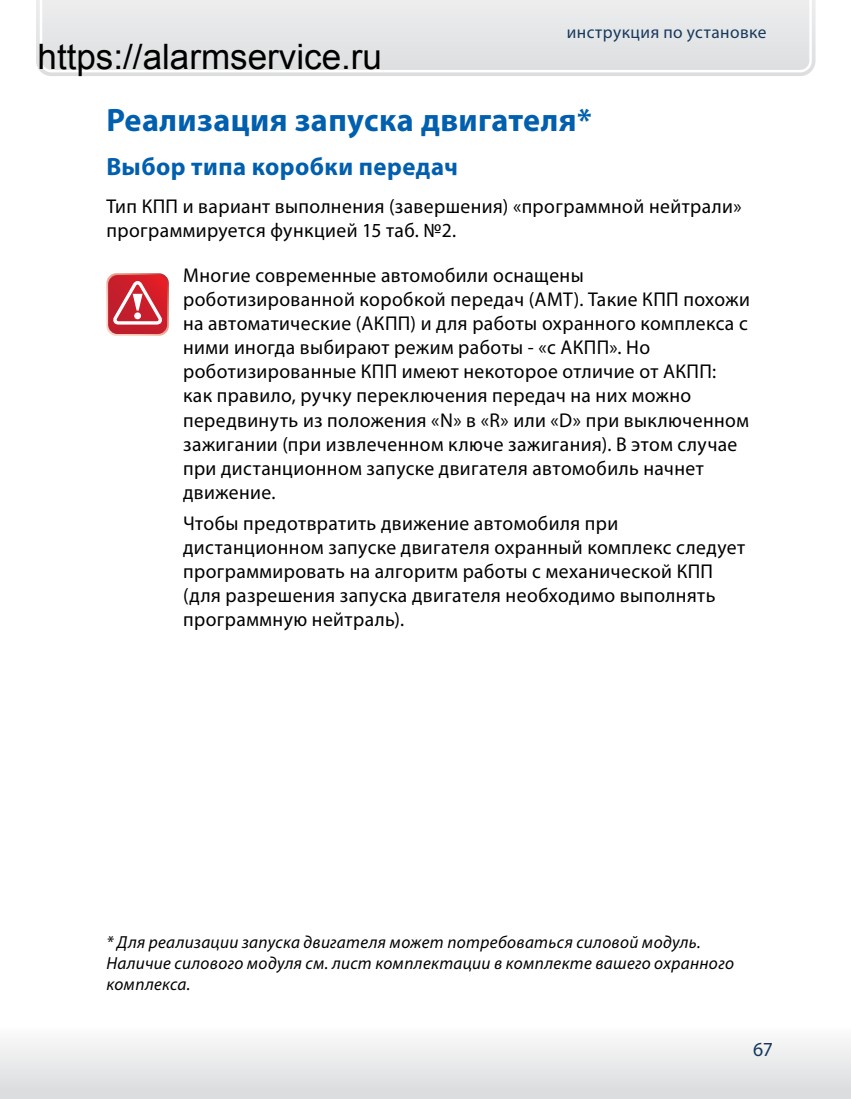
<style>
.page{position:relative;width:851px;height:1099px;background:#fff}
.page>*{position:absolute;margin:0;border:0;box-sizing:border-box;transform-origin:0 0}
.t1{font:700 32.5px "Myriad Pro";letter-spacing:.01em;color:#005fae}
.t2{font:700 25px "Myriad Pro";letter-spacing:.02em;color:#005fae}
.t3{font:20px/24px "Myriad Pro";letter-spacing:.02em;color:#000}
.t4{font:20px "Myriad Pro";color:#17395e}
.t5{font:italic 17.5px/21px "Myriad Pro";letter-spacing:.02em;color:#000}
.t6{font:17.5px "Myriad Pro";letter-spacing:.025em;color:#17395e}
</style>
<div class="page">
<svg style="left:36px;top:0;width:779px;height:76px;background:#dedfe0"></svg>
<svg style="left:38px;top:0;width:774px;height:74px;background:#dbdcdd"></svg>
<svg style="left:0;top:1041px;width:850px;height:57px"></svg>
<svg style="left:106px;top:273px;width:63px;height:63px;background:#d6535b"></svg>
<div style="left:134px;top:312px;width:7px;height:7px;background:#fff;border-radius:50%"></div>
<p class="t6" style="left:566px;top:22px;width:201px">инструкция по установке</p>
<h1 class="t1" style="left:106px;top:99px;width:486px">Реализация запуска двигателя*</h1>
<p class="t2" style="left:106px;top:150px;width:353px">Выбор типа коробки передач</p>
<p class="t3" style="left:106px;top:194px;width:636px">Тип КПП и вариант выполнения (завершения) «программной нейтрали» программируется функцией 15 таб. №2.</p>
<p class="t3" style="left:183px;top:263px;width:568px">Многие современные автомобили оснащены роботизированной коробкой передач (АМТ). Такие КПП похожи на автоматические (АКПП) и для работы охранного комплекса с ними иногда выбирают режим работы - «с АКПП». Но роботизированные КПП имеют некоторое отличие от АКПП: как правило, ручку переключения передач на них можно передвинуть из положения «N» в «R» или «D» при выключенном зажигании (при извлеченном ключе зажигания). В этом случае при дистанционном запуске двигателя автомобиль начнет движение.</p>
<p class="t3" style="left:183px;top:510px;width:563px">Чтобы предотвратить движение автомобиля при дистанционном запуске двигателя охранный комплекс следует программировать на алгоритм работы с механической КПП (для разрешения запуска двигателя необходимо выполнять программную нейтраль).</p>
<p class="t5" style="left:106px;top:931px;width:629px">* Для реализации запуска двигателя может потребоваться силовой модуль.<br>Наличие силового модуля см. лист комплектации в комплекте вашего охранного комплекса.</p>
<p class="t4" style="left:753px;top:1037px;width:22px">67</p>
</div>
